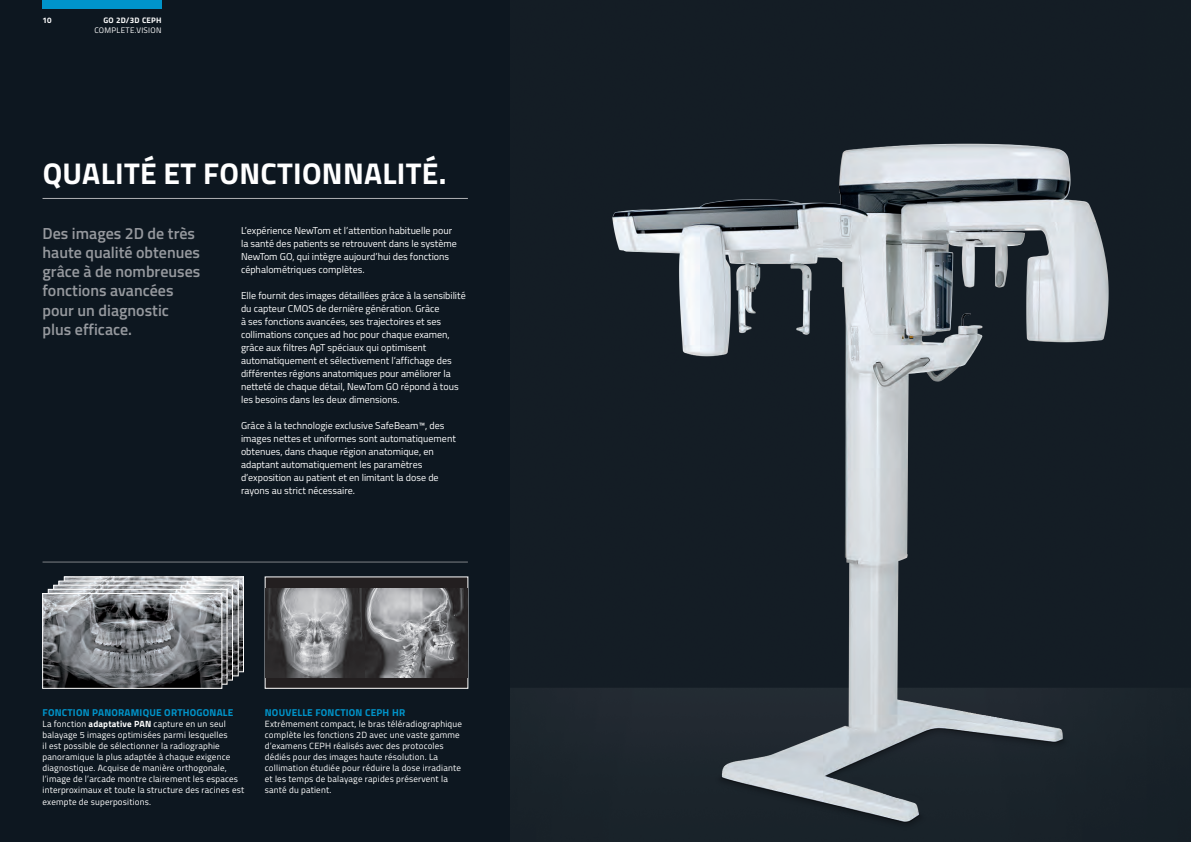
<style>
.page{position:relative;width:1191px;height:842px;background:#fff}
.page>*{position:absolute;margin:0;border:0;box-sizing:border-box;transform-origin:0 0}
._01_titolo{font:700 30px "Titillium";letter-spacing:.01em;color:#fff}
._02_sottotitolo{font:600 16px/19.2px "Titillium";color:#96999e}
._03_corpo_testo{font:10px/13px "Titillium";color:#fff}
._03_corpo_testo-2{font:700 10px "Titillium";letter-spacing:.02em;color:#0094ca}
._03_corpo_testo-3{font:9px/11px "Titillium";letter-spacing:.02em;color:#fff}
.t1{font:8px "Titillium";letter-spacing:.04em;color:#fff}
.t2{font:700 8px "Titillium";letter-spacing:.03em;color:#fff}
.s1{font-weight:700}
</style>
<div class="page">
<div style="left:0;top:0;width:519px;height:842px;background:#0d1720"></div>
<hr style="left:43px;top:198px;width:425px;height:1px;background:#b0b2b5">
<div style="left:43px;top:0;width:119px;height:9px;background:#0094ca"></div>
<div style="left:510px;top:0;width:681px;height:842px;background:#141d25"></div>
<img style="left:577px;top:100px;width:560px;height:742px">
<img style="left:66px;top:579px;width:176px;height:91px">
<div style="left:64px;top:577px;width:180px;height:95px;border:1px solid #fff"></div>
<img style="left:61px;top:583px;width:175px;height:91px">
<div style="left:59px;top:581px;width:179px;height:95px;border:1px solid #fff"></div>
<img style="left:55px;top:587px;width:176px;height:91px">
<div style="left:53px;top:585px;width:180px;height:95px;border:1px solid #fff"></div>
<img style="left:50px;top:591px;width:175px;height:91px">
<div style="left:48px;top:589px;width:179px;height:95px;border:1px solid #fff"></div>
<img style="left:44px;top:595px;width:176px;height:92px">
<div style="left:42px;top:593px;width:180px;height:96px;border:1px solid #fff"></div>
<div style="left:265px;top:577px;width:203px;height:111px;background:#231f20"></div>
<div style="left:265px;top:577px;width:203px;height:112px;border:1px solid #fff"></div>
<hr style="left:43px;top:562px;width:425px;height:1px;background:#7d8186">
<img style="left:266px;top:588px;width:201px;height:90px">
<p class="t2" style="left:43px;top:14px;width:11px">10</p>
<p class="t2" style="left:103px;top:14px;width:60px">GO 2D/3D CEPH</p>
<p class="t1" style="left:94px;top:24px;width:69px">COMPLETE.VISION</p>
<p class="_01_titolo" style="left:43px;top:151px;width:405px">QUALITÉ ET FONCTIONNALITÉ.</p>
<p class="_02_sottotitolo" style="left:43px;top:223px;width:159px">Des images 2D de très haute qualité obtenues grâce à de nombreuses fonctions avancées pour un diagnostic plus efficace.</p>
<p class="_03_corpo_testo" style="left:241px;top:224px;width:217px">L’expérience NewTom et l’attention habituelle pour la santé des patients se retrouvent dans le système NewTom GO, qui intègre aujourd’hui des fonctions céphalométriques complètes.</p>
<p class="_03_corpo_testo" style="left:241px;top:289px;width:226px">Elle fournit des images détaillées grâce à la sensibilité du capteur CMOS de dernière génération. Grâce<br>à ses fonctions avancées, ses trajectoires et ses collimations conçues ad hoc pour chaque examen, grâce aux filtres ApT spéciaux qui optimisent automatiquement et sélectivement l’affichage des différentes régions anatomiques pour améliorer la netteté de chaque détail, NewTom GO répond à tous les besoins dans les deux dimensions.</p>
<p class="_03_corpo_testo" style="left:241px;top:419px;width:216px">Grâce à la technologie exclusive SafeBeam™, des images nettes et uniformes sont automatiquement obtenues, dans chaque région anatomique, en adaptant automatiquement les paramètres d’exposition au patient et en limitant la dose de rayons au strict nécessaire.</p>
<p class="_03_corpo_testo-2" style="left:43px;top:704px;width:192px">FONCTION PANORAMIQUE ORTHOGONALE</p>
<p class="_03_corpo_testo-3" style="left:43px;top:717px;width:203px">La fonction <span class="s1">adaptative PAN</span> capture en un seul balayage 5 images optimisées parmi lesquelles<br>il est possible de sélectionner la radiographie panoramique la plus adaptée à chaque exigence diagnostique. Acquise de manière orthogonale, l’image de l’arcade montre clairement les espaces interproximaux et toute la structure des racines est</p>
<p class="_03_corpo_testo-3" style="left:43px;top:795px;width:110px">exempte de superpositions.</p>
<p class="_03_corpo_testo-2" style="left:265px;top:704px;width:142px">NOUVELLE FONCTION CEPH HR</p>
<p class="_03_corpo_testo-3" style="left:265px;top:717px;width:199px">Extrêmement compact, le bras téléradiographique complète les fonctions 2D avec une vaste gamme d’examens CEPH réalisés avec des protocoles dédiés pour des images haute résolution. La collimation étudiée pour réduire la dose irradiante et les temps de balayage rapides préservent la santé du patient.</p>
</div>
